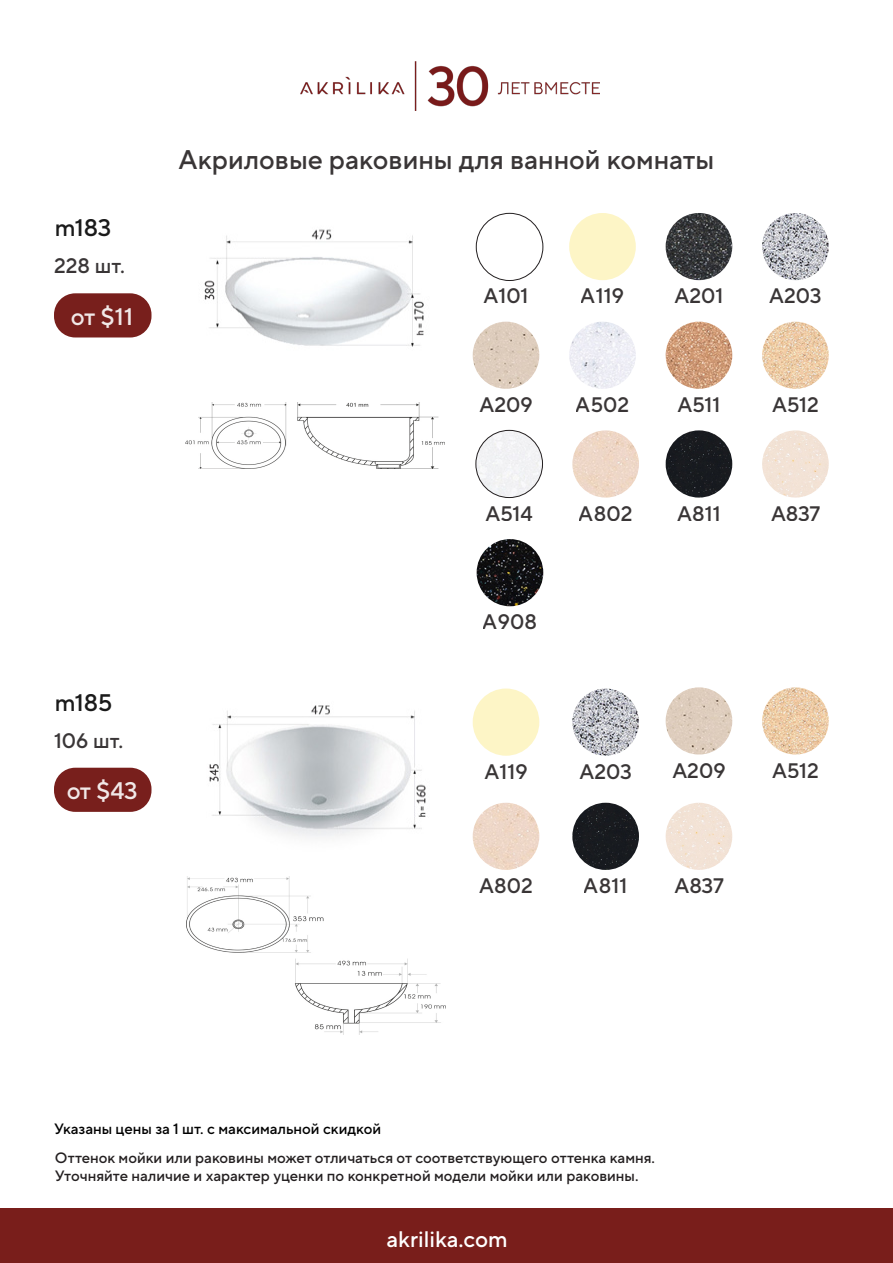
<style>
.page{position:relative;width:893px;height:1263px;background:#fff}
.page>*{position:absolute;margin:0;border:0;box-sizing:border-box;transform-origin:0 0}
.t1{font:500 27px "TT Norms Pro";color:#231f20}
.t2{font:500 24px "TT Norms Pro";letter-spacing:-.01em;color:#fff}
.t3{font:500 24px "TT Norms Pro";color:#000}
.t4{font:500 22.5px "TT Norms Pro";color:#fff}
.t5{font:500 21px "TT Norms Pro";color:#231f20}
.t6{font:500 15px "TT Norms Pro";color:#231f20}
.t7{font:500 15px "TT Norms Pro";color:#000}
</style>
<div class="page">
<img style="left:300px;top:62px;width:300px;height:48px">
<div style="left:0;top:1209px;width:893px;height:54px;background:#791e1b"></div>
<img style="left:204px;top:229px;width:220px;height:118px">
<img style="left:476px;top:213px;width:67px;height:67px;border-radius:33px">
<div style="left:476px;top:213px;width:67px;height:68px;border:1px solid #231f20;border-radius:50%"></div>
<img style="left:473px;top:322px;width:66px;height:67px;border-radius:33px">
<div style="left:569px;top:213px;width:67px;height:67px;background:#fdf5c6;border-radius:33px"></div>
<img style="left:666px;top:213px;width:66px;height:67px;border-radius:33px">
<img style="left:762px;top:213px;width:67px;height:67px;border-radius:33px">
<img style="left:569px;top:322px;width:67px;height:67px;border-radius:33px">
<img style="left:666px;top:322px;width:66px;height:67px;border-radius:33px">
<img style="left:762px;top:322px;width:67px;height:67px;border-radius:33px">
<div style="left:476px;top:430px;width:66px;height:67px;background:#f2f2f4;border-radius:33px"></div>
<div style="left:475px;top:430px;width:68px;height:68px;border:1px solid #231f20;border-radius:50%"></div>
<img style="left:572px;top:430px;width:67px;height:68px;border-radius:33px">
<img style="left:477px;top:539px;width:66px;height:67px;border-radius:33px">
<img style="left:666px;top:430px;width:66px;height:68px;border-radius:33px">
<img style="left:185px;top:402px;width:259px;height:67px">
<img style="left:762px;top:430px;width:67px;height:68px;border-radius:33px">
<img style="left:209px;top:705px;width:217px;height:132px">
<img style="left:666px;top:687px;width:66px;height:67px;border-radius:33px">
<div style="left:473px;top:688px;width:66px;height:68px;background:#fdf5c6;border-radius:33px"></div>
<img style="left:572px;top:688px;width:67px;height:68px;border-radius:33px">
<img style="left:762px;top:687px;width:67px;height:67px;border-radius:33px">
<img style="left:473px;top:803px;width:66px;height:67px;border-radius:33px">
<img style="left:572px;top:803px;width:67px;height:67px;border-radius:33px">
<img style="left:186px;top:877px;width:259px;height:157px">
<img style="left:666px;top:803px;width:66px;height:67px;border-radius:33px">
<div style="left:54px;top:293px;width:97px;height:44px;background:#781f1c;border-radius:21px"></div>
<div style="left:54px;top:768px;width:97px;height:44px;background:#781f1c;border-radius:21px"></div>
<h2 class="t3" style="left:54px;top:211px;width:59px">m183</h2>
<h3 class="t5" style="left:54px;top:250px;width:72px">228 шт.</h3>
<h2 class="t2" style="left:71px;top:299px;width:64px">от $11</h2>
<h2 class="t3" style="left:54px;top:685px;width:60px">m185</h2>
<h3 class="t5" style="left:54px;top:725px;width:71px">106 шт.</h3>
<h2 class="t2" style="left:66px;top:773px;width:73px">от $43</h2>
<h1 class="t1" style="left:179px;top:140px;width:537px">Акриловые раковины для ванной комнаты</h1>
<h3 class="t5" style="left:483px;top:281px;width:47px">A101</h3>
<h3 class="t5" style="left:479px;top:389px;width:55px">A209</h3>
<h3 class="t5" style="left:581px;top:281px;width:45px">A119</h3>
<h3 class="t5" style="left:674px;top:281px;width:50px">A201</h3>
<h3 class="t5" style="left:769px;top:281px;width:54px">A203</h3>
<h3 class="t5" style="left:576px;top:389px;width:55px">A502</h3>
<h3 class="t5" style="left:677px;top:389px;width:44px">A511</h3>
<h3 class="t5" style="left:772px;top:389px;width:48px">A512</h3>
<h3 class="t5" style="left:486px;top:498px;width:49px">A514</h3>
<h3 class="t5" style="left:579px;top:498px;width:55px">A802</h3>
<h3 class="t5" style="left:483px;top:607px;width:55px">A908</h3>
<h3 class="t5" style="left:677px;top:498px;width:45px">A811</h3>
<h3 class="t5" style="left:771px;top:498px;width:51px">A837</h3>
<h3 class="t5" style="left:484px;top:756px;width:45px">A119</h3>
<h3 class="t5" style="left:579px;top:756px;width:54px">A203</h3>
<h3 class="t5" style="left:672px;top:755px;width:55px">A209</h3>
<h3 class="t5" style="left:772px;top:755px;width:48px">A512</h3>
<h3 class="t5" style="left:479px;top:870px;width:55px">A802</h3>
<h3 class="t5" style="left:584px;top:870px;width:45px">A811</h3>
<h3 class="t5" style="left:674px;top:870px;width:51px">A837</h3>
<p class="t7" style="left:54px;top:1118px;width:329px">Указаны цены за 1 шт. с максимальной скидкой</p>
<p class="t6" style="left:55px;top:1147px;width:601px">Оттенок мойки или раковины может отличаться от соответствующего оттенка камня.</p>
<p class="t6" style="left:55px;top:1165px;width:585px">Уточняйте наличие и характер уценки по конкретной модели мойки или раковины.</p>
<p class="t4" style="left:387px;top:1222px;width:122px">akrilika.com</p>
</div>
